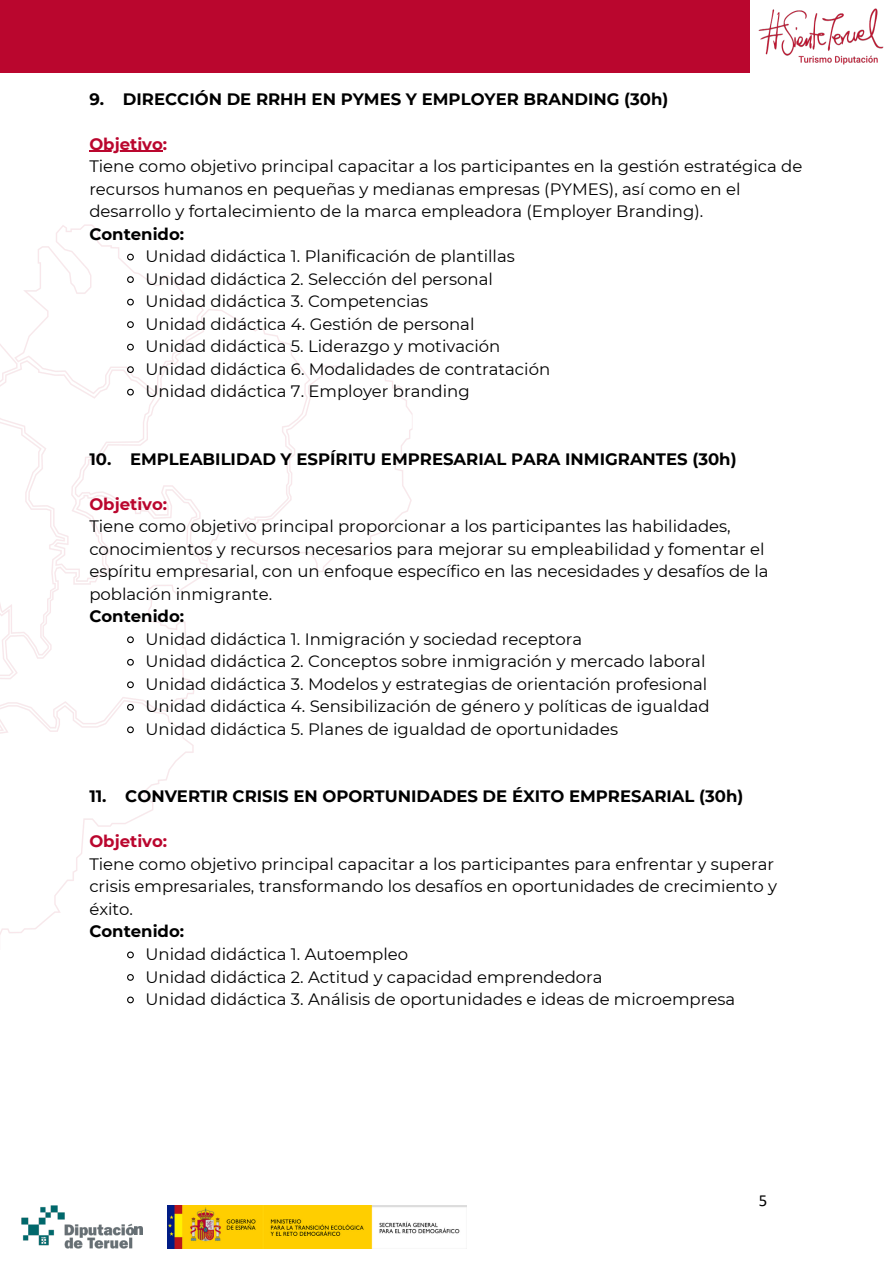
<style>
.page{position:relative;width:894px;height:1264px;background:#fff}
.page>*{position:absolute;margin:0;border:0;box-sizing:border-box;transform-origin:0 0}
.t1{font:16.8px "Calibri";color:#000}
.t2{font:16.5px/22.5px "Montserrat";color:#000}
.t3{font:700 16.5px "Montserrat";color:#000}
.t4{font:700 16.5px "Montserrat";color:#ba062e}
</style>
<div class="page">
<img style="left:0;top:224px;width:413px;height:711px">
<hr style="left:89px;top:151px;width:74px;height:1px;background:#ba062e">
<svg style="left:126px;top:253px;width:9px;height:8px"></svg>
<svg style="left:126px;top:275px;width:9px;height:9px"></svg>
<svg style="left:126px;top:298px;width:9px;height:8px"></svg>
<svg style="left:126px;top:320px;width:9px;height:9px"></svg>
<svg style="left:126px;top:343px;width:9px;height:8px"></svg>
<svg style="left:126px;top:365px;width:9px;height:9px"></svg>
<svg style="left:126px;top:388px;width:9px;height:8px"></svg>
<svg style="left:126px;top:635px;width:9px;height:9px"></svg>
<svg style="left:126px;top:658px;width:9px;height:8px"></svg>
<svg style="left:126px;top:680px;width:9px;height:9px"></svg>
<svg style="left:126px;top:703px;width:9px;height:8px"></svg>
<svg style="left:126px;top:725px;width:9px;height:9px"></svg>
<svg style="left:127px;top:951px;width:7px;height:8px"></svg>
<svg style="left:127px;top:974px;width:7px;height:7px"></svg>
<svg style="left:127px;top:996px;width:7px;height:8px"></svg>
<div style="left:0;top:0;width:749px;height:72px;background:#ba062e"></div>
<img style="left:758px;top:9px;width:125px;height:56px">
<img style="left:168px;top:1205px;width:298px;height:42px">
<img style="left:22px;top:1205px;width:112px;height:42px">
<svg style="left:134px;top:1226px;width:8px;height:8px"></svg>
<h1 class="t3" style="left:89px;top:89px;width:580px">9. DIRECCIÓN DE RRHH EN PYMES Y EMPLOYER BRANDING (30h)</h1>
<p class="t4" style="left:89px;top:134px;width:79px">Objetivo:</p>
<p class="t2" style="left:89px;top:155px;width:714px">Tiene como objetivo principal capacitar a los participantes en la gestión estratégica de recursos humanos en pequeñas y medianas empresas (PYMES), así como en el desarrollo y fortalecimiento de la marca empleadora (Employer Branding).</p>
<p class="t3" style="left:89px;top:224px;width:96px">Contenido:</p>
<p class="t2" style="left:145px;top:245px;width:371px">Unidad didáctica 1. Planificación de plantillas</p>
<p class="t2" style="left:145px;top:267px;width:349px">Unidad didáctica 2. Selección del personal</p>
<p class="t2" style="left:145px;top:290px;width:284px">Unidad didáctica 3. Competencias</p>
<p class="t2" style="left:145px;top:312px;width:330px">Unidad didáctica 4. Gestión de personal</p>
<p class="t2" style="left:145px;top:335px;width:356px">Unidad didáctica 5. Liderazgo y motivación</p>
<p class="t2" style="left:145px;top:357px;width:406px">Unidad didáctica 6. Modalidades de contratación</p>
<p class="t2" style="left:145px;top:380px;width:325px">Unidad didáctica 7. Employer branding</p>
<h1 class="t3" style="left:89px;top:449px;width:648px">10. EMPLEABILIDAD Y ESPÍRITU EMPRESARIAL PARA INMIGRANTES (30h)</h1>
<p class="t4" style="left:89px;top:494px;width:79px">Objetivo:</p>
<p class="t2" style="left:89px;top:515px;width:680px">Tiene como objetivo principal proporcionar a los participantes las habilidades, conocimientos y recursos necesarios para mejorar su empleabilidad y fomentar el espíritu empresarial, con un enfoque específico en las necesidades y desafíos de la población inmigrante.</p>
<p class="t3" style="left:89px;top:606px;width:96px">Contenido:</p>
<p class="t2" style="left:145px;top:627px;width:438px">Unidad didáctica 1. Inmigración y sociedad receptora</p>
<p class="t2" style="left:145px;top:650px;width:561px">Unidad didáctica 2. Conceptos sobre inmigración y mercado laboral</p>
<p class="t2" style="left:145px;top:672px;width:563px">Unidad didáctica 3. Modelos y estrategias de orientación profesional</p>
<p class="t2" style="left:145px;top:695px;width:565px">Unidad didáctica 4. Sensibilización de género y políticas de igualdad</p>
<p class="t2" style="left:145px;top:717px;width:474px">Unidad didáctica 5. Planes de igualdad de oportunidades</p>
<h1 class="t3" style="left:89px;top:786px;width:655px">11. CONVERTIR CRISIS EN OPORTUNIDADES DE ÉXITO EMPRESARIAL (30h)</h1>
<p class="t4" style="left:89px;top:831px;width:79px">Objetivo:</p>
<p class="t2" style="left:89px;top:852px;width:689px">Tiene como objetivo principal capacitar a los participantes para enfrentar y superar crisis empresariales, transformando los desafíos en oportunidades de crecimiento y éxito.</p>
<p class="t3" style="left:89px;top:921px;width:96px">Contenido:</p>
<p class="t2" style="left:145px;top:942px;width:264px">Unidad didáctica 1. Autoempleo</p>
<p class="t2" style="left:145px;top:965px;width:458px">Unidad didáctica 2. Actitud y capacidad emprendedora</p>
<p class="t2" style="left:145px;top:987px;width:591px">Unidad didáctica 3. Análisis de oportunidades e ideas de microempresa</p>
<p class="t1" style="left:758px;top:1192px;width:10px">5</p>
</div>
